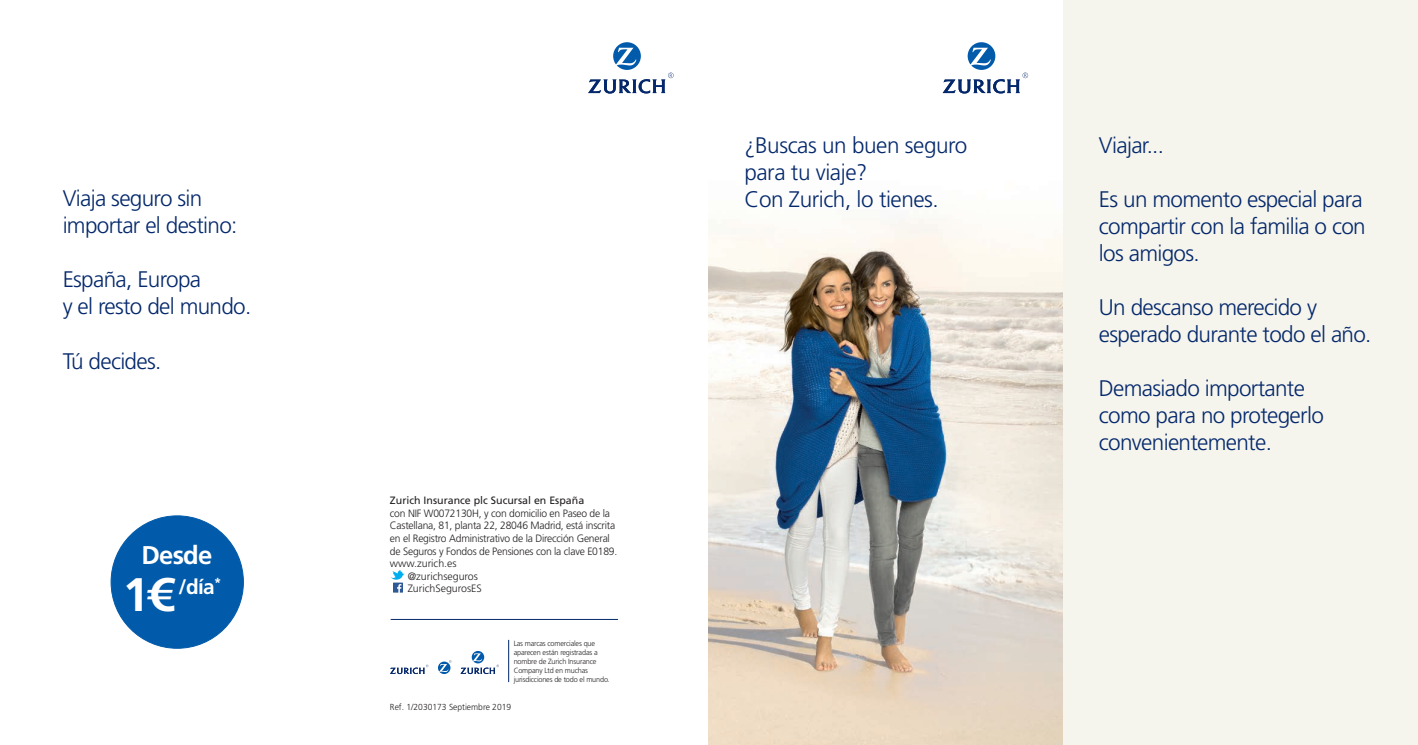
<style>
.page{position:relative;width:1418px;height:745px;background:#fff}
.page>*{position:absolute;margin:0;border:0;box-sizing:border-box;transform-origin:0 0}
.t1{font:700 47px "Frutiger LT Std";color:#fff}
.t2{font:700 25.62px "Frutiger LT Std";letter-spacing:-.03em;color:#fff}
.t3{font:300 22.5px/27px "Frutiger LT Std";letter-spacing:-.03em;color:#04286b}
.t4{font:700 20.75px "Frutiger LT Std";color:#fff}
.t5{font:300 10.62px/12.8px "Frutiger LT Std";letter-spacing:-.02em;color:#231f20}
.t6{font:300 10.62px "Frutiger LT Std";color:#231f20}
.t7{font:10.62px "Frutiger LT Std";color:#231f20}
.t8{font:300 8.75px "Frutiger LT Std";color:#231f20}
.t9{font:300 7.5px/9px "Frutiger LT Std";letter-spacing:-.02em;color:#231f20}
</style>
<div class="page">
<img style="left:709px;top:75px;width:354px;height:669px">
<svg style="left:942px;top:42px;width:86px;height:51px"></svg>
<hr style="left:390px;top:618px;width:228px;height:1px;background:#04286b">
<svg style="left:390px;top:664px;width:38px;height:9px"></svg>
<svg style="left:461px;top:651px;width:38px;height:22px"></svg>
<svg style="left:438px;top:660px;width:13px;height:13px"></svg>
<hr style="left:508px;top:639px;width:1px;height:42px;background:#04286b">
<svg style="left:588px;top:42px;width:85px;height:51px"></svg>
<div style="left:1063px;top:0;width:354px;height:744px;background:#f5f4ed"></div>
<div style="left:111px;top:515px;width:132px;height:132px;background:#015aaa;border-radius:50%"></div>
<svg style="left:391px;top:570px;width:13px;height:22px"></svg>
<p class="t3" style="left:63px;top:185px;width:141px">Viaja seguro sin</p>
<p class="t3" style="left:63px;top:212px;width:176px">importar el destino:</p>
<p class="t3" style="left:63px;top:266px;width:140px">España, Europa</p>
<p class="t3" style="left:63px;top:293px;width:190px">y el resto del mundo.</p>
<p class="t3" style="left:63px;top:347px;width:100px">Tú decides.</p>
<p class="t2" style="left:141px;top:539px;width:72px">Desde</p>
<p class="t1" style="left:123px;top:567px;width:52px">1€</p>
<p class="t4" style="left:179px;top:574px;width:44px">/día<sup>*</sup></p>
<p class="t7" style="left:390px;top:493px;width:196px">Zurich Insurance plc Sucursal en España</p>
<p class="t5" style="left:390px;top:506px;width:229px">con NIF W0072130H, y con domicilio en Paseo de la Castellana, 81, planta 22, 28046 Madrid, está inscrita en el Registro Administrativo de la Dirección General de Seguros y Fondos de Pensiones con la clave E0189.</p>
<p class="t6" style="left:390px;top:557px;width:68px">www.zurich.es</p>
<p class="t6" style="left:407px;top:569px;width:72px">@zurichseguros</p>
<p class="t6" style="left:407px;top:582px;width:76px">ZurichSegurosES</p>
<p class="t9" style="left:513px;top:638px;width:98px">Las marcas comerciales que aparecen están registradas a nombre de Zurich Insurance<br>Company Ltd en muchas jurisdicciones de todo el mundo.</p>
<p class="t8" style="left:390px;top:701px;width:123px">Ref. 1/2030173 Septiembre 2019</p>
<p class="t3" style="left:744px;top:131px;width:224px">¿Buscas un buen seguro para tu viaje?</p>
<p class="t3" style="left:744px;top:185px;width:196px">Con Zurich, lo tienes.</p>
<p class="t3" style="left:1098px;top:131px;width:67px">Viajar...</p>
<p class="t3" style="left:1098px;top:185px;width:268px">Es un momento especial para compartir con la familia o con los amigos.</p>
<p class="t3" style="left:1098px;top:293px;width:274px">Un descanso merecido y esperado durante todo el año.</p>
<p class="t3" style="left:1098px;top:374px;width:226px">Demasiado importante como para no protegerlo convenientemente.</p>
</div>
